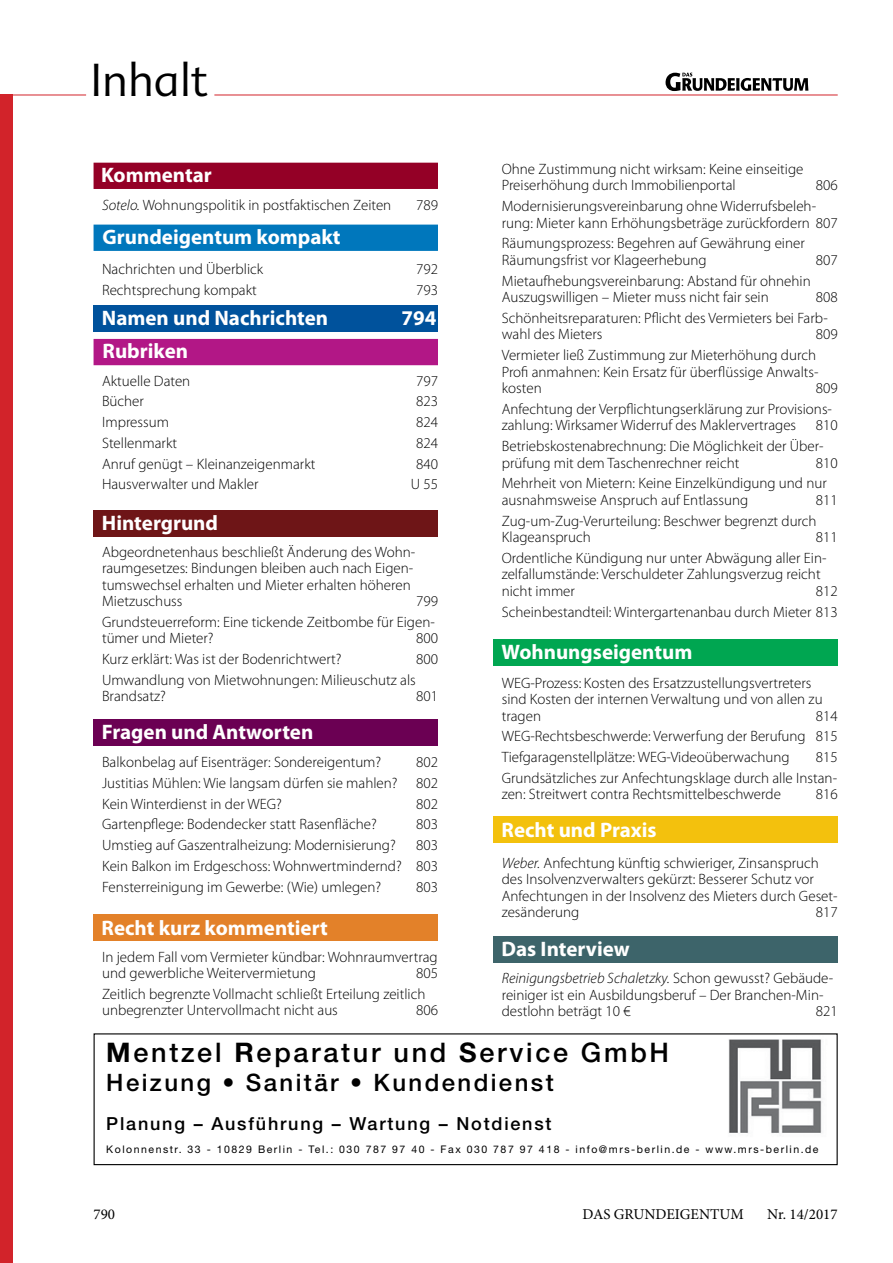
<style>
.page{position:relative;width:893px;height:1263px;background:#fff}
.page>*{position:absolute;margin:0;border:0;box-sizing:border-box;transform-origin:0 0}
.t1{font:300 45px "Advert";color:#000}
.t2{font:500 27px "Helvetica Neue LT";letter-spacing:.1em;color:#000}
.t3{font:500 24px "Helvetica Neue LT";letter-spacing:.1em;color:#000}
.t4{font:700 21px "Myriad Pro";color:#fff}
.t5{font:500 18px "Helvetica Neue LT";letter-spacing:.1em;color:#000}
.t6{font:300 15px/20.7px "Myriad Pro";color:#000}
.t7{font:15px "Minion Pro";color:#000}
.t8{font:10.5px "Helvetica Neue LT";letter-spacing:.145em;color:#000}
.s1{font-style:italic}
.s2{font-weight:700}
</style>
<div class="page">
<hr style="left:214px;top:95px;width:624px;height:1px;background:#d2232a">
<div style="left:0;top:95px;width:13px;height:1168px;background:#d2232a"></div>
<svg style="left:666px;top:73px;width:142px;height:18px"></svg>
<hr style="left:0;top:95px;width:86px;height:1px;background:#d2232a">
<div style="left:94px;top:163px;width:344px;height:26px;background:#940026"></div>
<div style="left:94px;top:339px;width:344px;height:26px;background:#b21786"></div>
<div style="left:94px;top:225px;width:344px;height:26px;background:#0077bc;border:2px solid #0077bc"></div>
<div style="left:94px;top:305px;width:344px;height:27px;background:#00529c"></div>
<div style="left:94px;top:510px;width:344px;height:27px;background:#6e1517"></div>
<div style="left:94px;top:720px;width:344px;height:26px;background:#6b0053"></div>
<div style="left:94px;top:914px;width:344px;height:26px;background:#e38129"></div>
<div style="left:493px;top:816px;width:345px;height:27px;background:#f3c10d"></div>
<div style="left:493px;top:639px;width:345px;height:26px;background:#00a651"></div>
<img style="left:728px;top:1039px;width:94px;height:94px">
<div style="left:94px;top:1033px;width:744px;height:132px;border:1px solid #000"></div>
<div style="left:493px;top:936px;width:345px;height:26px;background:#3d646a"></div>
<h1 class="t1" style="left:90px;top:54px;width:119px">Inhalt</h1>
<h3 class="t4" style="left:101px;top:161px;width:112px">Kommentar</h3>
<p class="t6" style="left:102px;top:194px;width:291px"><span class="s1">Sotelo.</span> Wohnungspolitik in postfaktischen Zeiten</p>
<p class="t6" style="left:416px;top:194px;width:23px">789</p>
<h3 class="t4" style="left:103px;top:223px;width:240px">Grundeigentum kompakt</h3>
<p class="t6" style="left:102px;top:258px;width:163px">Nachrichten und Überblick</p>
<p class="t6" style="left:416px;top:258px;width:23px">792</p>
<p class="t6" style="left:102px;top:279px;width:156px">Rechtsprechung kompakt</p>
<p class="t6" style="left:416px;top:279px;width:23px">793</p>
<h3 class="t4" style="left:102px;top:304px;width:228px">Namen und Nachrichten</h3>
<h3 class="t4" style="left:401px;top:304px;width:36px">794</h3>
<h3 class="t4" style="left:103px;top:338px;width:87px">Rubriken</h3>
<p class="t6" style="left:102px;top:370px;width:90px">Aktuelle Daten</p>
<p class="t6" style="left:416px;top:370px;width:23px">797</p>
<p class="t6" style="left:102px;top:391px;width:43px">Bücher</p>
<p class="t6" style="left:416px;top:391px;width:23px">823</p>
<p class="t6" style="left:102px;top:412px;width:68px">Impressum</p>
<p class="t6" style="left:416px;top:412px;width:23px">824</p>
<p class="t6" style="left:102px;top:432px;width:77px">Stellenmarkt</p>
<p class="t6" style="left:416px;top:432px;width:23px">824</p>
<p class="t6" style="left:102px;top:453px;width:215px">Anruf genügt – Kleinanzeigenmarkt</p>
<p class="t6" style="left:416px;top:453px;width:23px">840</p>
<p class="t6" style="left:102px;top:474px;width:158px">Hausverwalter und Makler</p>
<p class="t6" style="left:411px;top:474px;width:29px">U 55</p>
<h3 class="t4" style="left:102px;top:509px;width:118px">Hintergrund</h3>
<p class="t6" style="left:102px;top:543px;width:315px;line-height:16.5px">Abgeordnetenhaus beschließt Änderung des Wohn&shy;raumgesetzes: Bindungen bleiben auch nach Eigen&shy;tumswechsel erhalten und Mieter erhalten höheren Mietzuschuss</p>
<p class="t6" style="left:102px;top:591px;width:337px;text-align:right">799<br>Grundsteuerreform: Eine tickende Zeitbombe für Eigen-</p>
<p class="t6" style="left:102px;top:628px;width:113px">tümer und Mieter?</p>
<p class="t6" style="left:416px;top:628px;width:23px">800</p>
<p class="t6" style="left:102px;top:649px;width:241px">Kurz erklärt: Was ist der Bodenrichtwert?</p>
<p class="t6" style="left:416px;top:649px;width:23px">800</p>
<p class="t6" style="left:102px;top:671px;width:315px;line-height:16.5px">Umwandlung von Mietwohnungen: Milieuschutz als<br>Brandsatz?</p>
<p class="t6" style="left:416px;top:686px;width:23px">801</p>
<h3 class="t4" style="left:102px;top:718px;width:213px">Fragen und Antworten</h3>
<p class="t6" style="left:102px;top:752px;width:281px">Balkonbelag auf Eisenträger: Sondereigentum?</p>
<p class="t6" style="left:102px;top:752px;width:337px;text-align:justify;text-indent:314px">802<br>Justitias Mühlen: Wie langsam dürfen sie mahlen? 802<br>Kein Winterdienst in der WEG?</p>
<p class="t6" style="left:416px;top:793px;width:23px">802</p>
<p class="t6" style="left:102px;top:814px;width:276px">Gartenpflege: Bodendecker statt Rasenfläche?</p>
<p class="t6" style="left:416px;top:814px;width:23px">803</p>
<p class="t6" style="left:102px;top:835px;width:295px">Umstieg auf Gaszentralheizung: Modernisierung?</p>
<p class="t6" style="left:102px;top:835px;width:337px;text-align:justify;text-indent:314px">803<br>Kein Balkon im Erdgeschoss: Wohnwertmindernd? 803<br>Fensterreinigung im Gewerbe: (Wie) umlegen?</p>
<p class="t6" style="left:416px;top:876px;width:23px">803</p>
<h3 class="t4" style="left:102px;top:914px;width:228px">Recht kurz kommentiert</h3>
<p class="t6" style="left:502px;top:160px;width:303px;line-height:16.5px">Ohne Zustimmung nicht wirksam: Keine einseitige<br>Preiserhöhung durch Immobilienportal</p>
<p class="t6" style="left:502px;top:175px;width:337px;text-indent:314px">806<br>Modernisierungsvereinbarung ohne Widerrufsbeleh-</p>
<p class="t6" style="left:502px;top:212px;width:337px">rung: Mieter kann Erhöhungsbeträge zurückfordern 807<br>Räumungsprozess: Begehren auf Gewährung einer</p>
<p class="t6" style="left:502px;top:249px;width:206px">Räumungsfrist vor Klageerhebung</p>
<p class="t6" style="left:816px;top:249px;width:23px">807</p>
<p class="t6" style="left:502px;top:272px;width:310px;line-height:16.5px">Mietaufhebungsvereinbarung: Abstand für ohnehin<br>Auszugswilligen – Mieter muss nicht fair sein</p>
<p class="t6" style="left:502px;top:287px;width:337px;text-indent:314px">808<br>Schönheitsreparaturen: Pflicht des Vermieters bei Farb-</p>
<p class="t6" style="left:502px;top:324px;width:102px">wahl des Mieters</p>
<p class="t6" style="left:502px;top:324px;width:337px;text-indent:314px">809<br>Vermieter ließ Zustimmung zur Mieterhöhung durch</p>
<p class="t6" style="left:502px;top:363px;width:318px;line-height:16.5px">Profi anmahnen: Kein Ersatz für überflüssige Anwalts&shy;kosten</p>
<p class="t6" style="left:502px;top:378px;width:337px;text-indent:314px">809<br>Anfechtung der Verpflichtungserklärung zur Provisions-</p>
<p class="t6" style="left:502px;top:415px;width:296px">zahlung: Wirksamer Widerruf des Maklervertrages</p>
<p class="t6" style="left:502px;top:415px;width:337px;text-indent:314px">810<br>Betriebskostenabrechnung: Die Möglichkeit der Über-</p>
<p class="t6" style="left:502px;top:452px;width:239px">prüfung mit dem Taschenrechner reicht</p>
<p class="t6" style="left:502px;top:452px;width:337px;text-indent:314px">810<br>Mehrheit von Mietern: Keine Einzelkündigung und nur</p>
<p class="t6" style="left:502px;top:489px;width:248px">ausnahmsweise Anspruch auf Entlassung</p>
<p class="t6" style="left:502px;top:489px;width:337px;text-indent:314px">811<br>Zug-um-Zug-Verurteilung: Beschwer begrenzt durch</p>
<p class="t6" style="left:502px;top:527px;width:90px">Klageanspruch</p>
<p class="t6" style="left:502px;top:527px;width:337px;text-indent:314px">811<br>Ordentliche Kündigung nur unter Abwägung aller Ein-</p>
<p class="t6" style="left:502px;top:566px;width:320px;line-height:16.5px">zelfallumstände: Verschuldeter Zahlungsverzug reicht nicht immer</p>
<p class="t6" style="left:502px;top:580px;width:337px;text-align:right">812<br>Scheinbestandteil: Wintergartenanbau durch Mieter 813</p>
<h3 class="t4" style="left:502px;top:638px;width:192px">Wohnungseigentum</h3>
<p class="t6" style="left:502px;top:674px;width:322px;line-height:16.5px">WEG-Prozess: Kosten des Ersatzzustellungsvertreters sind Kosten der internen Verwaltung und von allen zu tragen</p>
<p class="t6" style="left:502px;top:705px;width:337px;text-align:justify;text-indent:314px">814<br>WEG-Rechtsbeschwerde: Verwerfung der Berufung 815<br>Tiefgaragenstellplätze: WEG-Videoüberwachung</p>
<p class="t6" style="left:502px;top:747px;width:337px;text-align:right">815<br>Grundsätzliches zur Anfechtungsklage durch alle Instan-</p>
<p class="t6" style="left:502px;top:784px;width:281px">zen: Streitwert contra Rechtsmittelbeschwerde</p>
<p class="t6" style="left:816px;top:784px;width:23px">816</p>
<h3 class="t4" style="left:502px;top:816px;width:157px">Recht und Praxis</h3>
<p class="t6" style="left:502px;top:854px;width:337px;line-height:16.5px"><span class="s1">Weber.</span> Anfechtung künftig schwieriger, Zinsanspruch des Insolvenzverwalters gekürzt: Besserer Schutz vor Anfechtungen in der Insolvenz des Mieters durch Geset&shy;zesänderung</p>
<p class="t6" style="left:816px;top:902px;width:23px">817</p>
<h3 class="t4" style="left:502px;top:935px;width:130px">Das Interview</h3>
<p class="t6" style="left:502px;top:970px;width:333px;line-height:16.5px"><span class="s1">Reinigungsbetrieb Schaletzky.</span> Schon gewusst? Gebäude&shy;reiniger ist ein Ausbildungsberuf – Der Branchen-Min&shy;destlohn beträgt 10 €</p>
<p class="t6" style="left:102px;top:948px;width:337px;line-height:16.5px">In jedem Fall vom Vermieter kündbar: Wohnraumvertrag und gewerbliche Weitervermietung</p>
<p class="t6" style="left:102px;top:963px;width:337px;text-indent:314px">805<br>Zeitlich begrenzte Vollmacht schließt Erteilung zeitlich</p>
<p class="t6" style="left:102px;top:1000px;width:237px">unbegrenzter Untervollmacht nicht aus</p>
<p class="t6" style="left:416px;top:1000px;width:23px">806</p>
<h2 class="t2" style="left:106px;top:1036px;width:564px"><span class="s2">M</span>entzel <span class="s2">R</span>eparatur und <span class="s2">S</span>ervice GmbH</h2>
<h3 class="t3" style="left:106px;top:1068px;width:449px">Heizung • Sanitär • Kundendienst</h3>
<p class="t5" style="left:106px;top:1112px;width:447px">Planung – Ausführung – Wartung – Notdienst</p>
<p class="t8" style="left:106px;top:1142px;width:714px">Kolonnenstr. 33 - 10829 Berlin - Tel.: 030 787 97 40 - Fax 030 787 97 418 - info@mrs-berlin.de - www.mrs-berlin.de</p>
<p class="t6" style="left:816px;top:1001px;width:23px">821</p>
<p class="t7" style="left:94px;top:1204px;width:23px">790</p>
<p class="t7" style="left:583px;top:1204px;width:163px">DAS GRUNDEIGENTUM</p>
<p class="t7" style="left:767px;top:1204px;width:72px">Nr. 14/2017</p>
</div>
